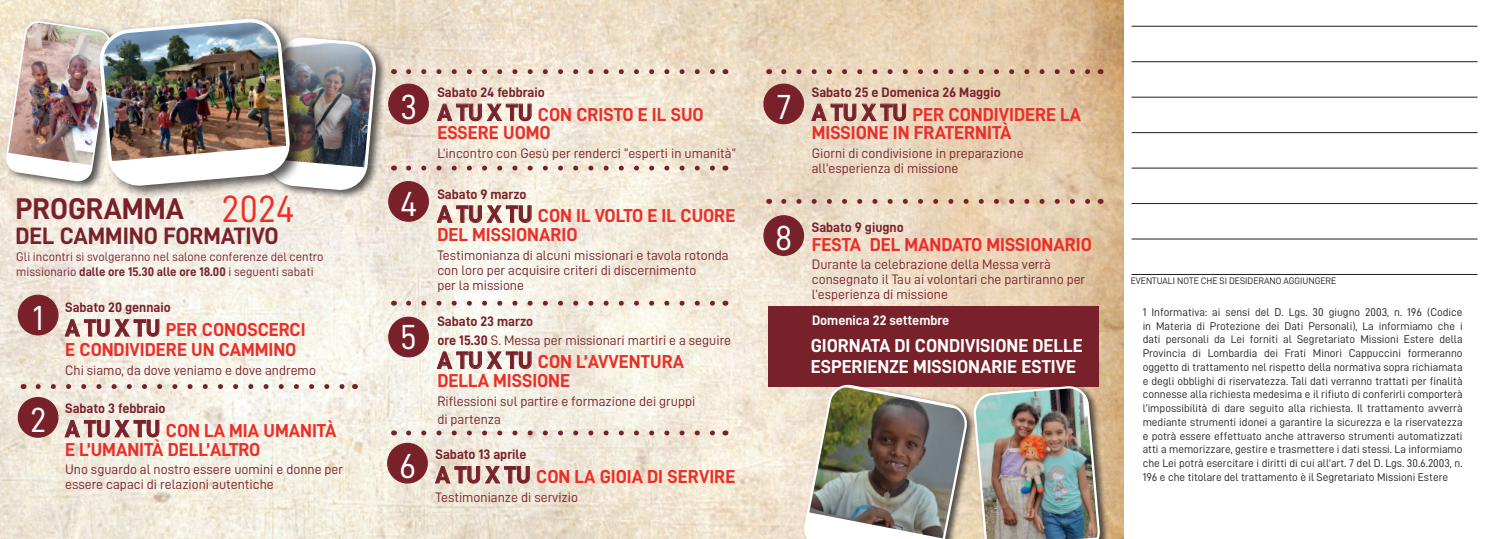
<style>
.page{position:relative;width:1496px;height:539px;background:#fff}
.page>*{position:absolute;margin:0;border:0;box-sizing:border-box;transform-origin:0 0}
.t1{font:38px "D DIN";color:#ee2e22}
.t2{font:34.88px "D DIN";color:#fff}
.t3{font:30px "D DIN Bold";color:#79212b}
.t4{font:23.75px "D DIN Bold";color:#79212b}
.t5{font:18.75px/18.8px "D DIN Bold";color:#ea2f29}
.t6{font:18.75px/21.2px "D DIN Bold";color:#fff}
.t7{font:13.75px/15px "D DIN";color:#79212b}
.t8{font:13.75px "D DIN Bold";color:#79212b}
.t9{font:13.75px "D DIN Bold";color:#fff}
.t10{font:12.5px/15px "D DIN";color:#79212b}
.t11{font:11.25px/13.8px "D DIN";color:#231f20;text-align:justify}
.t12{font:9.38px "D DIN";color:#231f20}
.s1{font-family:"D DIN Bold"}
.s2{font-size:23.75px;color:#79212b}
</style>
<div class="page">
<img style="left:0;top:0;width:1123px;height:539px">
<div style="left:18px;top:295px;width:40px;height:40px;background:#79212b;border-radius:50%"></div>
<div style="left:18px;top:294px;width:40px;height:41px;border:1px solid #79212b;border-radius:50%"></div>
<div style="left:18px;top:397px;width:40px;height:40px;background:#79212b;border-radius:50%"></div>
<div style="left:18px;top:397px;width:40px;height:40px;border:1px solid #79212b;border-radius:50%"></div>
<div style="left:389px;top:182px;width:39px;height:39px;background:#79212b;border-radius:50%"></div>
<div style="left:388px;top:181px;width:41px;height:41px;border:1px solid #79212b;border-radius:50%"></div>
<div style="left:389px;top:317px;width:39px;height:40px;background:#79212b;border-radius:50%"></div>
<div style="left:388px;top:316px;width:41px;height:41px;border:1px solid #79212b;border-radius:50%"></div>
<div style="left:389px;top:84px;width:39px;height:40px;background:#79212b;border-radius:50%"></div>
<div style="left:388px;top:83px;width:41px;height:41px;border:1px solid #79212b;border-radius:50%"></div>
<div style="left:388px;top:443px;width:39px;height:40px;background:#79212b;border-radius:50%"></div>
<div style="left:387px;top:442px;width:41px;height:41px;border:1px solid #79212b;border-radius:50%"></div>
<svg style="left:38px;top:384px;width:309px;height:5px"></svg>
<svg style="left:408px;top:300px;width:309px;height:5px;background:#d7bfb7"></svg>
<svg style="left:408px;top:165px;width:309px;height:5px;background:#d4b8ae"></svg>
<svg style="left:408px;top:69px;width:309px;height:5px;background:#d1b2a7"></svg>
<svg style="left:408px;top:430px;width:309px;height:5px;background:#d2b8b0"></svg>
<div style="left:764px;top:84px;width:39px;height:40px;background:#79212b;border-radius:50%"></div>
<div style="left:763px;top:83px;width:41px;height:41px;border:1px solid #79212b;border-radius:50%"></div>
<div style="left:764px;top:216px;width:39px;height:39px;background:#79212b;border-radius:50%"></div>
<div style="left:763px;top:215px;width:41px;height:41px;border:1px solid #79212b;border-radius:50%"></div>
<svg style="left:783px;top:199px;width:309px;height:5px;background:#cca797"></svg>
<svg style="left:783px;top:69px;width:309px;height:5px;background:#cba490"></svg>
<div style="left:768px;top:306px;width:330px;height:80px;background:#79212b"></div>
<hr style="left:1131px;top:274px;width:346px;height:1px;background:#231f20">
<hr style="left:1131px;top:239px;width:346px;height:1px;background:#231f20">
<hr style="left:1131px;top:203px;width:346px;height:1px;background:#231f20">
<hr style="left:1131px;top:168px;width:346px;height:1px;background:#231f20">
<hr style="left:1131px;top:132px;width:346px;height:1px;background:#231f20">
<hr style="left:1131px;top:97px;width:346px;height:1px;background:#231f20">
<hr style="left:1131px;top:61px;width:346px;height:1px;background:#231f20">
<hr style="left:1131px;top:26px;width:346px;height:1px;background:#231f20">
<div style="left:266px;top:34px;width:121px;height:166px;background:#231f20;opacity:.75"></div>
<div style="left:97px;top:14px;width:208px;height:185px;background:#231f20;opacity:.75"></div>
<img style="left:4px;top:19px;width:375px;height:174px">
<div style="left:972px;top:384px;width:137px;height:155px;background:#231f20;opacity:.75"></div>
<img style="left:801px;top:383px;width:298px;height:156px">
<h1 class="t1" style="left:221px;top:188px;width:75px">2024</h1>
<p class="t10" style="left:16px;top:249px;width:308px">Gli incontri si svolgeranno nel salone conferenze del centro missionario <span class="s1">dalle ore 15.30 alle ore 18.00</span> i seguenti sabati</p>
<p class="t8" style="left:65px;top:300px;width:107px">Sabato 20 gennaio</p>
<h3 class="t5" style="left:65px;top:319px;width:242px;line-height:19.8px"><span class="s2">A TU X TU</span> PER CONOSCERCI<br>E CONDIVIDERE UN CAMMINO</h3>
<p class="t7" style="left:65px;top:362px;width:252px">Chi siamo, da dove veniamo e dove andremo</p>
<p class="t8" style="left:65px;top:400px;width:102px">Sabato 3 febbraio</p>
<h3 class="t5" style="left:65px;top:420px;width:273px"><span class="s2">A TU X TU</span> CON LA MIA UMANITÀ<br>E L’UMANITÀ DELL’ALTRO</h3>
<p class="t7" style="left:65px;top:461px;width:279px">Uno sguardo al nostro essere uomini e donne per essere capaci di relazioni autentiche</p>
<h3 class="t3" style="left:16px;top:192px;width:170px">PROGRAMMA</h3>
<h3 class="t4" style="left:16px;top:222px;width:264px">DEL CAMMINO FORMATIVO</h3>
<h2 class="t2" style="left:33px;top:298px;width:13px">1</h2>
<h2 class="t2" style="left:30px;top:401px;width:18px">2</h2>
<h2 class="t2" style="left:400px;top:87px;width:19px">3</h2>
<p class="t8" style="left:437px;top:84px;width:109px">Sabato 24 febbraio</p>
<h3 class="t5" style="left:437px;top:104px;width:268px"><span class="s2">A TU X TU</span> CON CRISTO E IL SUO<br>ESSERE UOMO</h3>
<p class="t7" style="left:437px;top:145px;width:300px">L’incontro con Gesù per renderci “esperti in umanità”</p>
<h2 class="t2" style="left:776px;top:87px;width:17px">7</h2>
<p class="t8" style="left:811px;top:84px;width:190px">Sabato 25 e Domenica 26 Maggio</p>
<h3 class="t5" style="left:811px;top:104px;width:271px"><span class="s2">A TU X TU</span> PER CONDIVIDERE LA<br>MISSIONE IN FRATERNITÀ</h3>
<p class="t7" style="left:811px;top:145px;width:213px">Giorni di condivisione in preparazione all’esperienza di missione</p>
<h2 class="t2" style="left:400px;top:185px;width:19px">4</h2>
<p class="t8" style="left:437px;top:186px;width:91px">Sabato 9 marzo</p>
<h3 class="t5" style="left:437px;top:206px;width:299px"><span class="s2">A TU X TU</span> CON IL VOLTO E IL CUORE<br>DEL MISSIONARIO</h3>
<p class="t7" style="left:437px;top:247px;width:293px">Testimonianza di alcuni missionari e tavola rotonda con loro per acquisire criteri di discernimento<br>per la missione</p>
<h2 class="t2" style="left:775px;top:219px;width:19px">8</h2>
<p class="t8" style="left:811px;top:220px;width:93px">Sabato 9 giugno</p>
<h3 class="t5" style="left:811px;top:234px;width:282px">FESTA DEL MANDATO MISSIONARIO</h3>
<p class="t7" style="left:811px;top:257px;width:275px">Durante la celebrazione della Messa verrà consegnato il Tau ai volontari che partiranno per l’esperienza di missione</p>
<p class="t12" style="left:1130px;top:275px;width:207px">EVENTUALI NOTE CHE SI DESIDERANO AGGIUNGERE</p>
<h2 class="t2" style="left:400px;top:318px;width:18px">5</h2>
<h2 class="t2" style="left:399px;top:446px;width:19px">6</h2>
<p class="t8" style="left:437px;top:313px;width:97px">Sabato 23 marzo</p>
<p class="t7" style="left:437px;top:332px;width:295px"><span class="s1">ore 15.30</span> S. Messa per missionari martiri e a seguire</p>
<h3 class="t5" style="left:437px;top:352px;width:248px"><span class="s2">A TU X TU</span> CON L’AVVENTURA<br>DELLA MISSIONE</h3>
<p class="t7" style="left:437px;top:391px;width:259px;line-height:18.5px">Riflessioni sul partire e formazione dei gruppi di partenza</p>
<p class="t8" style="left:435px;top:447px;width:93px">Sabato 13 aprile</p>
<h3 class="t5" style="left:435px;top:466px;width:301px"><span class="s2">A TU X TU</span> CON LA GIOIA DI SERVIRE</h3>
<p class="t7" style="left:435px;top:489px;width:144px">Testimonianze di servizio</p>
<p class="t9" style="left:812px;top:313px;width:139px">Domenica 22 settembre</p>
<h3 class="t6" style="left:810px;top:334px;width:273px">GIORNATA DI CONDIVISIONE DELLE<br>ESPERIENZE MISSIONARIE ESTIVE</h3>
<p class="t11" style="left:1142px;top:305px;width:321px">1 Informativa: ai sensi del D. Lgs. 30 giugno 2003, n. 196 (Codice in Materia di Protezione dei Dati Personali), La informiamo che i dati personali da Lei forniti al Segretariato Missioni Estere della Provincia di Lombardia dei Frati Minori Cappuccini formeranno oggetto di trattamento nel rispetto della normativa sopra richiamata e degli obblighi di riservatezza. Tali dati verranno trattati per finalità connesse alla richiesta medesima e il rifiuto di conferirli comporterà l’impossibilità di dare seguito alla richiesta. Il trattamento avverrà mediante strumenti idonei a garantire la sicurezza e la riservatezza e potrà essere effettuato anche attraverso strumenti automatizzati atti a memorizzare, gestire e trasmettere i dati stessi. La informiamo che Lei potrà esercitare i diritti di cui all’art. 7 del D. Lgs. 30.6.2003, n.<br>196 e che titolare del trattamento è il Segretariato Missioni Estere</p>
</div>
